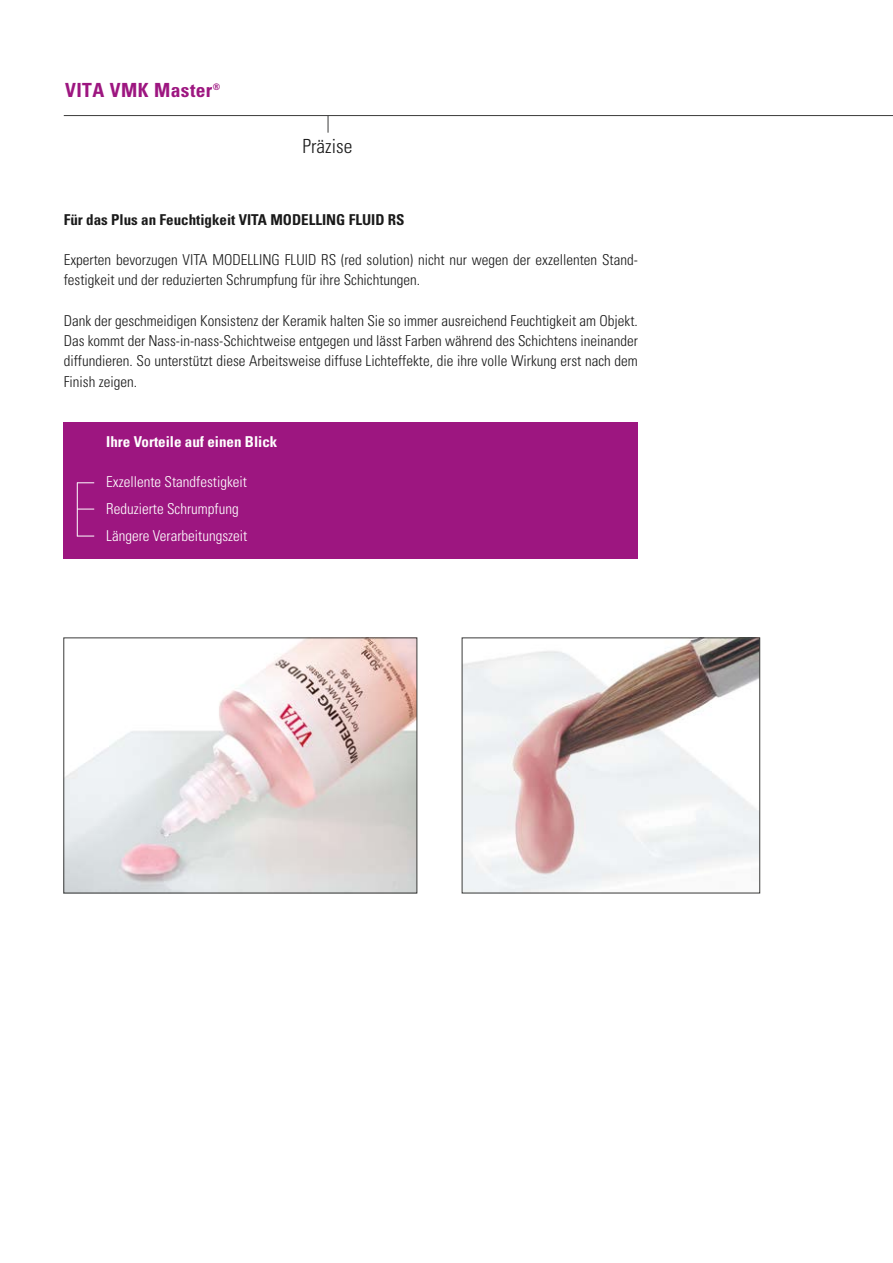
<style>
.page{position:relative;width:893px;height:1263px;background:#fff}
.page>*{position:absolute;margin:0;border:0;box-sizing:border-box;transform-origin:0 0}
.t1{font:700 condensed 19.5px "Univers";letter-spacing:.02em;color:#9d1680}
.t2{font:300 condensed 19.5px "Univers LT";color:#1a1a1a}
.t3{font:300 condensed 15px/20.2px "Univers LT";color:#1a1a1a}
.t4{font:300 condensed 15px/26.7px "Univers LT";color:#fff}
.t5{font:700 condensed 15px "Univers LT";color:#1a1a1a}
.t6{font:700 condensed 15px "Univers LT";color:#fff}
</style>
<div class="page">
<hr style="left:64px;top:115px;width:829px;height:1px;background:#3b3b3a">
<svg style="left:328px;top:116px;width:1px;height:17px"></svg>
<img style="left:464px;top:640px;width:294px;height:251px">
<img style="left:66px;top:640px;width:349px;height:251px">
<div style="left:64px;top:422px;width:574px;height:136px;background:#9d1680"></div>
<hr style="left:77px;top:482px;width:1px;height:54px;background:#fff">
<svg style="left:77px;top:482px;width:17px;height:1px"></svg>
<svg style="left:77px;top:509px;width:17px;height:1px"></svg>
<svg style="left:77px;top:536px;width:17px;height:1px"></svg>
<h1 class="t1" style="left:65px;top:78px;width:157px">VITA VMK Master<sup>®</sup></h1>
<h1 class="t2" style="left:303px;top:134px;width:51px">Präzise</h1>
<p class="t5" style="left:64px;top:210px;width:342px">Für das Plus an Feuchtigkeit VITA MODELLING FLUID RS</p>
<p class="t3" style="left:64px;top:250px;width:574px">Experten bevorzugen VITA MODELLING FLUID RS (red solution) nicht nur wegen der exzellenten Stand&shy;festigkeit und der reduzierten Schrumpfung für ihre Schichtungen.</p>
<p class="t3" style="left:64px;top:310px;width:576px;text-align:justify">Dank der geschmeidigen Konsistenz der Keramik halten Sie so immer ausreichend Feuchtigkeit am Objekt.<br>Das kommt der Nass-in-nass-Schichtweise entgegen und lässt Farben während des Schichtens ineinander diffundieren. So unterstützt diese Arbeitsweise diffuse Lichteffekte, die ihre volle Wirkung erst nach dem Finish zeigen.</p>
<p class="t6" style="left:106px;top:432px;width:173px">Ihre Vorteile auf einen Blick</p>
<p class="t4" style="left:106px;top:469px;width:143px">Exzellente Standfestigkeit<br>Reduzierte Schrumpfung<br>Längere Verarbeitungszeit</p>
</div>
